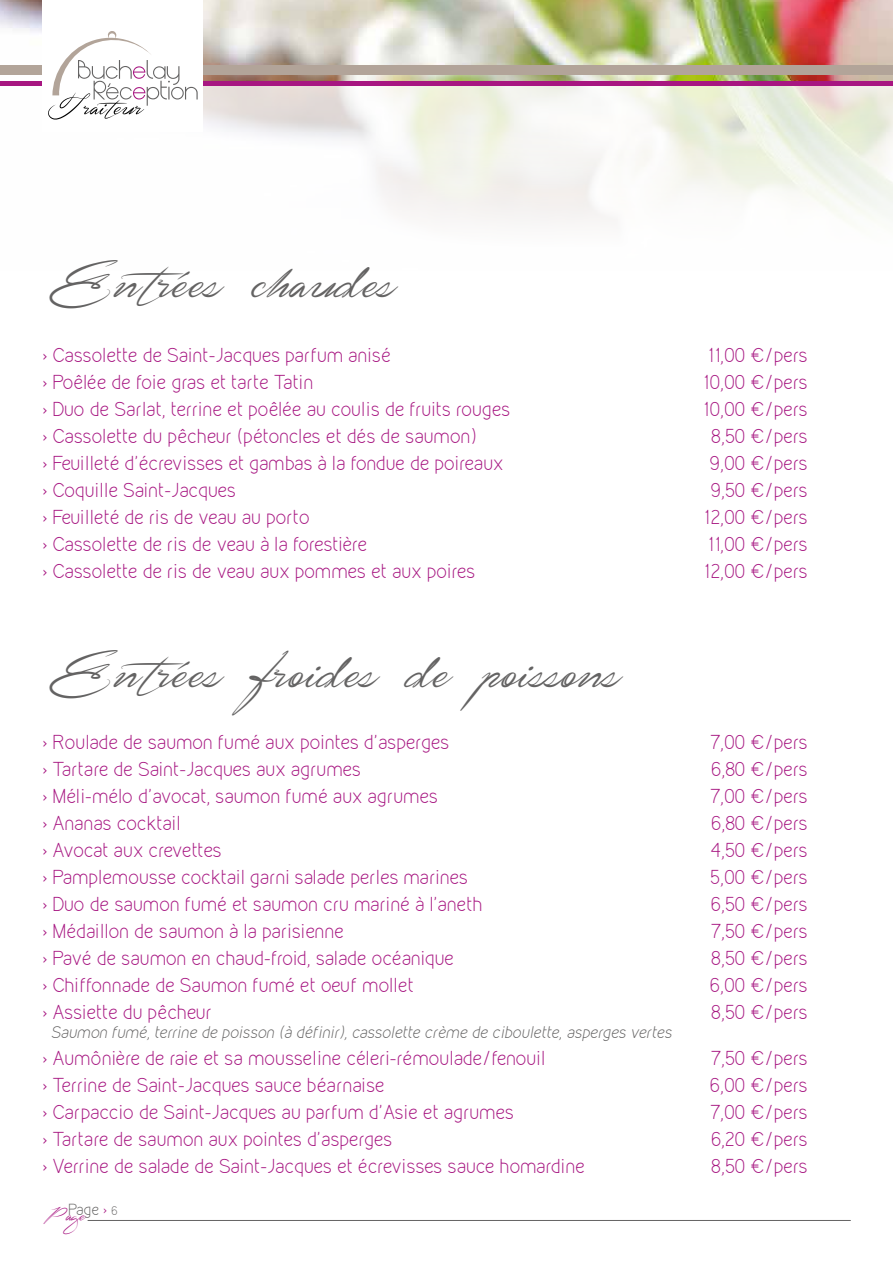
<style>
.page{position:relative;width:893px;height:1263px;background:#fff}
.page>*{position:absolute;margin:0;border:0;box-sizing:border-box;transform-origin:0 0}
.t1{font:36px "Signarita Zhai";color:#646363}
.t2{font:300 18px "Kirvy";letter-spacing:-.01em;color:#a71681}
.t3{font:italic 300 15px "Kirvy";color:#646363}
.t4{font:300 14.4px "Kirvy";color:#646363}
.t5{font:12px "Signarita Zhai";color:#a71681}
.s1{color:#a71681}
.s2{font-size:11.1px}
</style>
<div class="page">
<img style="left:0;top:0;width:893px;height:81px">
<svg style="left:0;top:85px;width:893px;height:138px"></svg>
<div style="left:0;top:65px;width:893px;height:10px;background:#b2a499"></div>
<hr style="left:0;top:81px;width:893px;height:4px;background:#a71681">
<div style="left:43px;top:0;width:160px;height:132px;background:#fff"></div>
<svg style="left:48px;top:31px;width:150px;height:89px"></svg>
<hr style="left:88px;top:1220px;width:762px;height:1px;background:#646363">
<h1 class="t1" style="left:43px;top:274px;width:357px">Entrées chaudes</h1>
<p class="t2" style="left:43px;top:344px;width:350px">› Cassolette de Saint-Jacques parfum anisé</p>
<p class="t2" style="left:708px;top:344px;width:101px">11,00 €/pers</p>
<p class="t2" style="left:43px;top:371px;width:272px">› Poêlée de foie gras et tarte Tatin</p>
<p class="t2" style="left:704px;top:371px;width:105px">10,00 €/pers</p>
<p class="t2" style="left:43px;top:398px;width:469px">› Duo de Sarlat, terrine et poêlée au coulis de fruits rouges</p>
<p class="t2" style="left:704px;top:398px;width:105px">10,00 €/pers</p>
<p class="t2" style="left:43px;top:425px;width:436px">› Cassolette du pêcheur (pétoncles et dés de saumon)</p>
<p class="t2" style="left:711px;top:425px;width:98px">8,50 €/pers</p>
<p class="t2" style="left:43px;top:452px;width:463px">› Feuilleté d’écrevisses et gambas à la fondue de poireaux</p>
<p class="t2" style="left:710px;top:452px;width:99px">9,00 €/pers</p>
<p class="t2" style="left:43px;top:479px;width:195px">› Coquille Saint-Jacques</p>
<p class="t2" style="left:710px;top:479px;width:99px">9,50 €/pers</p>
<p class="t2" style="left:43px;top:506px;width:269px">› Feuilleté de ris de veau au porto</p>
<p class="t2" style="left:704px;top:506px;width:105px">12,00 €/pers</p>
<p class="t2" style="left:43px;top:533px;width:326px">› Cassolette de ris de veau à la forestière</p>
<p class="t2" style="left:708px;top:533px;width:101px">11,00 €/pers</p>
<p class="t2" style="left:43px;top:560px;width:434px">› Cassolette de ris de veau aux pommes et aux poires</p>
<p class="t2" style="left:704px;top:560px;width:105px">12,00 €/pers</p>
<h1 class="t1" style="left:43px;top:664px;width:582px">Entrées froides de poissons</h1>
<p class="t2" style="left:43px;top:731px;width:408px">› Roulade de saumon fumé aux pointes d’asperges</p>
<p class="t2" style="left:709px;top:731px;width:100px">7,00 €/pers</p>
<p class="t2" style="left:43px;top:758px;width:320px">› Tartare de Saint-Jacques aux agrumes</p>
<p class="t2" style="left:711px;top:758px;width:98px">6,80 €/pers</p>
<p class="t2" style="left:43px;top:785px;width:397px">› Méli-mélo d’avocat, saumon fumé aux agrumes</p>
<p class="t2" style="left:709px;top:785px;width:100px">7,00 €/pers</p>
<p class="t2" style="left:43px;top:812px;width:139px">› Ananas cocktail</p>
<p class="t2" style="left:711px;top:812px;width:98px">6,80 €/pers</p>
<p class="t2" style="left:43px;top:839px;width:181px">› Avocat aux crevettes</p>
<p class="t2" style="left:710px;top:839px;width:99px">4,50 €/pers</p>
<p class="t2" style="left:43px;top:866px;width:427px">› Pamplemousse cocktail garni salade perles marines</p>
<p class="t2" style="left:710px;top:866px;width:99px">5,00 €/pers</p>
<p class="t2" style="left:43px;top:893px;width:442px">› Duo de saumon fumé et saumon cru mariné à l’aneth</p>
<p class="t2" style="left:710px;top:893px;width:99px">6,50 €/pers</p>
<p class="t2" style="left:43px;top:920px;width:303px">› Médaillon de saumon à la parisienne</p>
<p class="t2" style="left:710px;top:920px;width:99px">7,50 €/pers</p>
<p class="t2" style="left:43px;top:947px;width:413px">› Pavé de saumon en chaud-froid, salade océanique</p>
<p class="t2" style="left:711px;top:947px;width:98px">8,50 €/pers</p>
<p class="t2" style="left:43px;top:974px;width:373px">› Chiffonnade de Saumon fumé et oeuf mollet</p>
<p class="t2" style="left:710px;top:974px;width:99px">6,00 €/pers</p>
<p class="t2" style="left:43px;top:1001px;width:171px">› Assiette du pêcheur</p>
<p class="t2" style="left:711px;top:1001px;width:98px">8,50 €/pers</p>
<p class="t3" style="left:51px;top:1023px;width:626px">Saumon fumé,terrine de poisson (à définir),cassolette crème de ciboulette,asperges vertes</p>
<p class="t2" style="left:43px;top:1047px;width:504px">› Aumônière de raie et sa mousseline céleri-rémoulade/fenouil</p>
<p class="t2" style="left:710px;top:1047px;width:99px">7,50 €/pers</p>
<p class="t2" style="left:43px;top:1074px;width:343px">› Terrine de Saint-Jacques sauce béarnaise</p>
<p class="t2" style="left:710px;top:1074px;width:99px">6,00 €/pers</p>
<p class="t2" style="left:43px;top:1101px;width:473px">› Carpaccio de Saint-Jacques au parfum d’Asie et agrumes</p>
<p class="t2" style="left:709px;top:1101px;width:100px">7,00 €/pers</p>
<p class="t2" style="left:43px;top:1128px;width:351px">› Tartare de saumon aux pointes d’asperges</p>
<p class="t2" style="left:711px;top:1128px;width:98px">6,20 €/pers</p>
<p class="t2" style="left:43px;top:1155px;width:544px">› Verrine de salade de Saint-Jacques et écrevisses sauce homardine</p>
<p class="t2" style="left:711px;top:1155px;width:98px">8,50 €/pers</p>
<p class="t4" style="left:68px;top:1200px;width:51px">Page <span class="s1">›</span> <span class="s2">6</span></p>
<p class="t5" style="left:43px;top:1213px;width:51px">Page</p>
</div>
